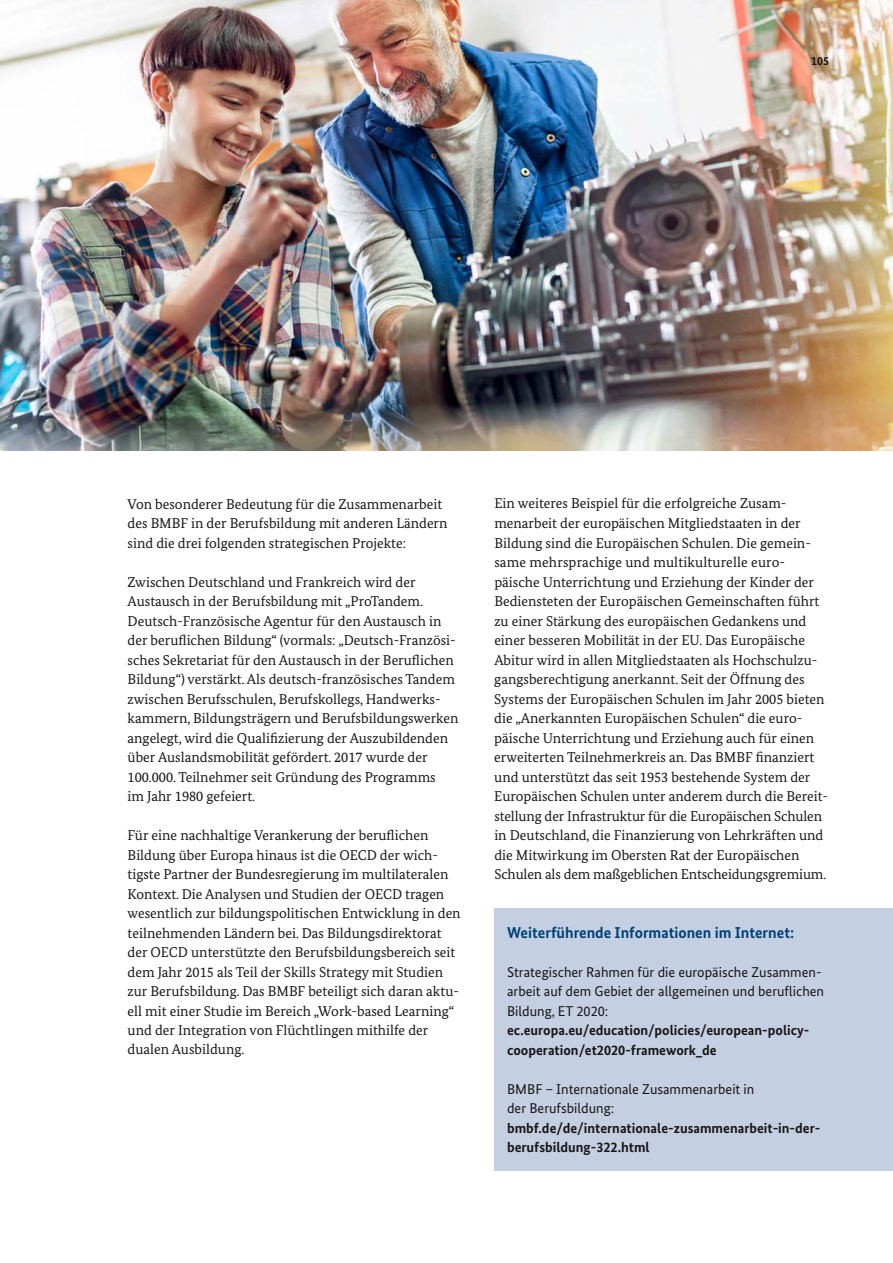
<style>
.page{position:relative;width:893px;height:1263px;background:#fff}
.page>*{position:absolute;margin:0;border:0;box-sizing:border-box;transform-origin:0 0}
.t1{font:700 15.75px "Bundes Sans";color:#004376}
.t2{font:14.25px/19.5px "Bundes Serif";color:#181716}
.t3{font:14.25px/19.5px "Bundes Sans";color:#181716}
.t4{font:700 14.25px/19.5px "Bundes Sans";color:#181716}
.t5{font:700 12px "Bundes Sans";color:#181716}
.s1{font-weight:700}
.s2{font-weight:400}
</style>
<div class="page">
<img style="left:0;top:0;width:893px;height:450px">
<div style="left:494px;top:908px;width:399px;height:263px;background:#c5cfe2"></div>
<p class="t5" style="left:811px;top:53px;width:19px">105</p>
<p class="t2" style="left:128px;top:494px;width:321px">Von besonderer Bedeutung für die Zusammenarbeit des BMBF in der Berufsbildung mit anderen Ländern sind die drei folgenden strategischen Projekte:</p>
<p class="t2" style="left:128px;top:572px;width:332px">Zwischen Deutschland und Frankreich wird der Austausch in der Berufsbildung mit „ProTandem.<br>Deutsch-Französische Agentur für den Austausch in der beruflichen Bildung“ (vormals: „Deutsch-Französi&shy;sches Sekretariat für den Austausch in der Beruflichen Bildung“) verstärkt. Als deutsch-französisches Tandem zwischen Berufsschulen, Berufskollegs, Handwerks&shy;kammern, Bildungsträgern und Berufsbildungswerken angelegt, wird die Qualifizierung der Auszubildenden über Auslandsmobilität gefördert. 2017 wurde der 100.000. Teilnehmer seit Gründung des Programms<br>im Jahr 1980 gefeiert.</p>
<p class="t2" style="left:128px;top:825px;width:335px">Für eine nachhaltige Verankerung der beruflichen Bildung über Europa hinaus ist die OECD der wich&shy;tigste Partner der Bundesregierung im multilateralen Kontext. Die Analysen und Studien der OECD tragen wesentlich zur bildungspolitischen Entwicklung in den teilnehmenden Ländern bei. Das Bildungsdirektorat der OECD unterstützte den Berufsbildungsbereich seit dem Jahr 2015 als Teil der Skills Strategy mit Studien zur Berufsbildung. Das BMBF beteiligt sich daran aktu&shy;ell mit einer Studie im Bereich „Work-based Learning“ und der Integration von Flüchtlingen mithilfe der dualen Ausbildung.</p>
<p class="t2" style="left:494px;top:494px;width:335px">Ein weiteres Beispiel für die erfolgreiche Zusam&shy;menarbeit der europäischen Mitgliedstaaten in der Bildung sind die Europäischen Schulen. Die gemein&shy;same mehrsprachige und multikulturelle euro&shy;päische Unterrichtung und Erziehung der Kinder der Bediensteten der Europäischen Gemeinschaften führt zu einer Stärkung des europäischen Gedankens und einer besseren Mobilität in der EU. Das Europäische Abitur wird in allen Mitgliedstaaten als Hochschulzu&shy;gangsberechtigung anerkannt. Seit der Öffnung des Systems der Europäischen Schulen im Jahr 2005 bieten die „Anerkannten Europäischen Schulen“ die euro&shy;päische Unterrichtung und Erziehung auch für einen erweiterten Teilnehmerkreis an. Das BMBF finanziert und unterstützt das seit 1953 bestehende System der Europäischen Schulen unter anderem durch die Bereit&shy;stellung der Infrastruktur für die Europäischen Schulen in Deutschland, die Finanzierung von Lehrkräften und die Mitwirkung im Obersten Rat der Europäischen Schulen als dem maßgeblichen Entscheidungsgremium.</p>
<h3 class="t1" style="left:507px;top:922px;width:289px">Weiterführende Informationen im Internet:</h3>
<p class="t3" style="left:507px;top:962px;width:319px">Strategischer Rahmen für die europäische Zusammen&shy;arbeit auf dem Gebiet der allgemeinen und beruflichen Bildung, ET 2020: <span class="s1">ec.europa.eu/education/policies/european-policy&shy;cooperation/et2020-framework_de</span></p>
<p class="t4" style="left:507px;top:1079px;width:313px"><span class="s2">BMBF – Internationale Zusammenarbeit in<br>der Berufsbildung: </span>bmbf.de/de/internationale-zusammenarbeit-in-der&shy;berufsbildung-322.html</p>
</div>
